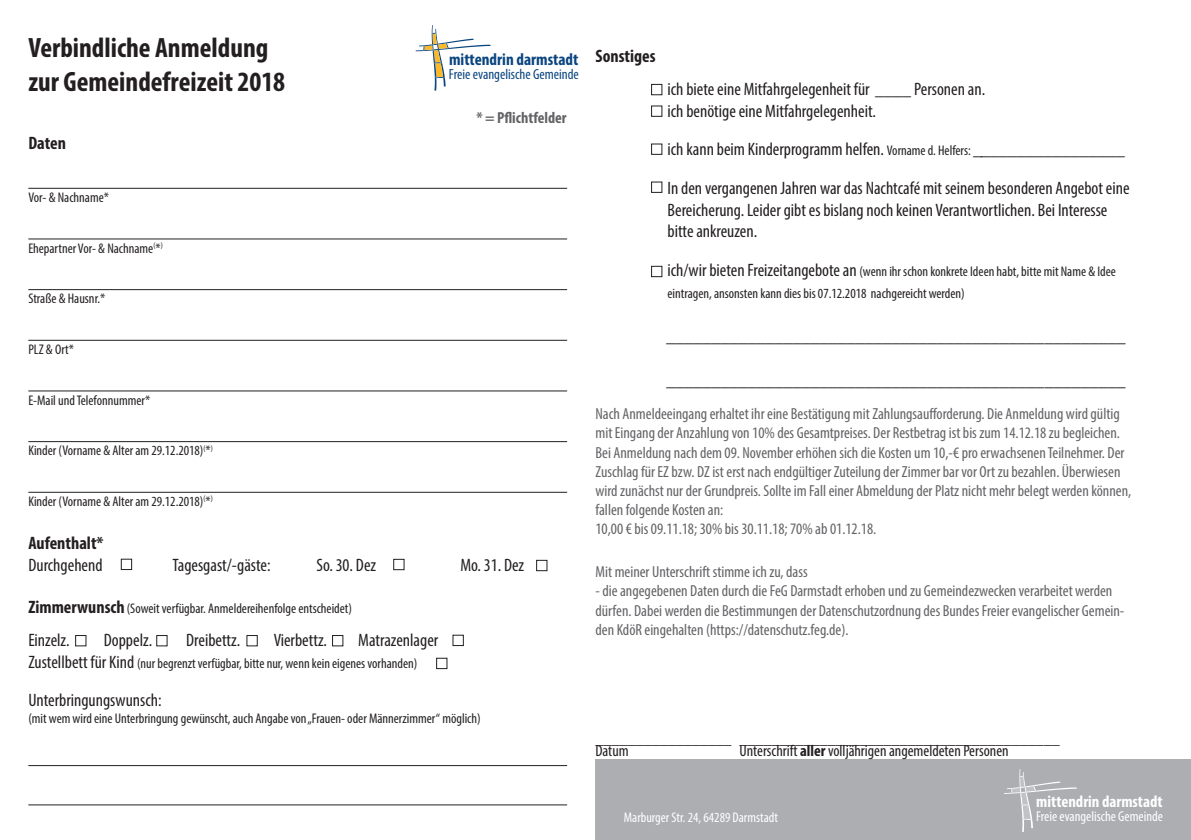
<style>
.page{position:relative;width:1191px;height:840px;background:#fff}
.page>*{position:absolute;margin:0;border:0;box-sizing:border-box;transform-origin:0 0}
.t1{font:700 condensed 28px/33.6px "Myriad Pro";color:#231f20}
.t2{font:condensed 18px/21.6px "Myriad Pro";color:#231f20}
.t3{font:italic condensed 18px "Myriad Pro";color:#231f20}
.t4{font:700 condensed 18px "Myriad Pro";color:#231f20}
.t5{font:700 condensed 17px "Myriad Pro";color:#0a4580}
.t6{font:700 condensed 16.6px "Myriad Pro";color:#fff}
.t7{font:condensed 16px/19.2px "Myriad Pro";color:#636366}
.t8{font:condensed 16px "Myriad Pro";color:#231f20}
.t9{font:700 condensed 16px "Myriad Pro";color:#636366}
.t10{font:condensed 14.6px "Myriad Pro";color:#0a4580}
.t11{font:condensed 14.2px "Myriad Pro";color:#fff}
.t12{font:condensed 14px/21.6px "Myriad Pro";color:#231f20}
.t13{font:condensed 14px "Myriad Pro";color:#fff}
.s1{font-weight:700;font-size:18px}
.s2{font-size:18px}
.s3{font-size:14px}
.s4{font-style:italic}
.s5{font-weight:700}
</style>
<div class="page">
<div style="left:121px;top:558px;width:11px;height:11px;border:1px solid #231f20"></div>
<div style="left:393px;top:558px;width:11px;height:12px;border:1px solid #231f20"></div>
<div style="left:536px;top:559px;width:11px;height:12px;border:1px solid #231f20"></div>
<hr style="left:28px;top:764px;width:539px;height:1px;background:#231f20">
<hr style="left:28px;top:804px;width:539px;height:1px;background:#231f20">
<div style="left:452px;top:634px;width:12px;height:11px;border:1px solid #231f20"></div>
<div style="left:75px;top:634px;width:11px;height:12px;border:1px solid #231f20"></div>
<div style="left:156px;top:634px;width:12px;height:12px;border:1px solid #231f20"></div>
<div style="left:246px;top:634px;width:12px;height:12px;border:1px solid #231f20"></div>
<div style="left:332px;top:634px;width:11px;height:12px;border:1px solid #231f20"></div>
<div style="left:436px;top:657px;width:11px;height:11px;border:1px solid #231f20"></div>
<svg style="left:415px;top:25px;width:76px;height:66px"></svg>
<hr style="left:28px;top:188px;width:539px;height:1px;background:#231f20">
<hr style="left:28px;top:238px;width:539px;height:1px;background:#231f20">
<hr style="left:28px;top:289px;width:539px;height:1px;background:#231f20">
<hr style="left:28px;top:339px;width:539px;height:1px;background:#231f20">
<hr style="left:28px;top:390px;width:539px;height:1px;background:#231f20">
<hr style="left:28px;top:441px;width:539px;height:1px;background:#231f20">
<hr style="left:28px;top:491px;width:539px;height:1px;background:#231f20">
<div style="left:595px;top:759px;width:596px;height:80px;background:#adaeb2"></div>
<svg style="left:1003px;top:769px;width:74px;height:62px"></svg>
<div style="left:651px;top:84px;width:11px;height:11px;border:1px solid #231f20"></div>
<div style="left:651px;top:105px;width:11px;height:12px;border:1px solid #231f20"></div>
<div style="left:651px;top:143px;width:11px;height:12px;border:1px solid #231f20"></div>
<div style="left:651px;top:181px;width:11px;height:12px;border:1px solid #231f20"></div>
<div style="left:651px;top:266px;width:11px;height:11px;border:1px solid #231f20"></div>
<h1 class="t1" style="left:28px;top:31px;width:258px">Verbindliche Anmeldung zur Gemeindefreizeit 2018</h1>
<p class="t4" style="left:28px;top:131px;width:39px">Daten</p>
<p class="t12" style="left:28px;top:186px;width:82px">Vor- &amp; Nachname*</p>
<p class="t12" style="left:28px;top:237px;width:136px">Ehepartner Vor- &amp; Nachname<sup>(</sup>*<sup>)</sup></p>
<p class="t12" style="left:28px;top:287px;width:78px">Straße &amp; Hausnr.*</p>
<p class="t12" style="left:28px;top:338px;width:47px">PLZ &amp; Ort*</p>
<p class="t12" style="left:28px;top:389px;width:123px">E-Mail und Telefonnummer*</p>
<p class="t12" style="left:28px;top:439px;width:186px">Kinder (Vorname &amp; Alter am 29.12.2018)<sup>(</sup>*<sup>)</sup></p>
<p class="t12" style="left:28px;top:490px;width:186px">Kinder (Vorname &amp; Alter am 29.12.2018)<sup>(</sup>*<sup>)</sup></p>
<p class="t5" style="left:449px;top:49px;width:131px">mittendrin darmstadt</p>
<p class="t10" style="left:449px;top:65px;width:131px">Freie evangelische Gemeinde</p>
<p class="t9" style="left:476px;top:108px;width:92px">* = Pflichtfelder</p>
<p class="t4" style="left:28px;top:531px;width:77px">Aufenthalt*</p>
<p class="t2" style="left:28px;top:553px;width:76px">Durchgehend</p>
<p class="t2" style="left:172px;top:553px;width:100px">Tagesgast/-gäste:</p>
<p class="t2" style="left:316px;top:553px;width:61px">So. 30. Dez</p>
<p class="t2" style="left:460px;top:553px;width:65px">Mo. 31. Dez</p>
<p class="t12" style="left:28px;top:597px;width:325px"><span class="s1">Zimmerwunsch</span> (Soweit verfügbar. Anmeldereihenfolge entscheidet)</p>
<p class="t2" style="left:28px;top:628px;width:43px">Einzelz.</p>
<p class="t2" style="left:104px;top:628px;width:50px">Doppelz.</p>
<p class="t2" style="left:186px;top:628px;width:56px">Dreibettz.</p>
<p class="t2" style="left:274px;top:628px;width:55px">Vierbettz.</p>
<p class="t2" style="left:358px;top:628px;width:82px">Matrazenlager</p>
<p class="t12" style="left:28px;top:651px;width:390px"><span class="s2">Zustellbett für Kind</span> (nur begrenzt verfügbar, bitte nur, wenn kein eigenes vorhanden)</p>
<p class="t2" style="left:28px;top:689px;width:135px">Unterbringungswunsch:</p>
<p class="t12" style="left:28px;top:707px;width:454px">(mit wem wird eine Unterbringung gewünscht, auch Angabe von „Frauen- oder Männerzimmer“ möglich)</p>
<p class="t4" style="left:595px;top:45px;width:62px">Sonstiges</p>
<p class="t2" style="left:667px;top:78px;width:319px">ich biete eine Mitfahrgelegenheit für ____ Personen an. ich benötige eine Mitfahrgelegenheit.</p>
<p class="t2" style="left:667px;top:130px;width:463px;line-height:38.6px">ich kann beim Kinderprogramm helfen. <span class="s3">Vorname d. Helfers:</span> _<span class="s4">________________<br></span>In den vergangenen Jahren war das Nachtcafé mit seinem besonderen Angebot eine</p>
<p class="t2" style="left:667px;top:199px;width:441px">Bereicherung. Leider gibt es bislang noch keinen Verantwortlichen. Bei Interesse bitte ankreuzen.</p>
<p class="t12" style="left:667px;top:260px;width:450px"><span class="s2">ich/wir bieten Freizeitangebote an</span> (wenn ihr schon konkrete Ideen habt, bitte mit Name &amp; Idee eintragen, ansonsten kann dies bis 07.12.2018 nachgereicht werden)</p>
<p class="t3" style="left:667px;top:325px;width:461px">___________________________________________________</p>
<p class="t3" style="left:667px;top:369px;width:461px">___________________________________________________</p>
<p class="t7" style="left:595px;top:404px;width:537px">Nach Anmeldeeingang erhaltet ihr eine Bestätigung mit Zahlungsaufforderung. Die Anmeldung wird gültig mit Eingang der Anzahlung von 10% des Gesamtpreises. Der Restbetrag ist bis zum 14.12.18 zu begleichen.<br>Bei Anmeldung nach dem 09. November erhöhen sich die Kosten um 10,-€ pro erwachsenen Teilnehmer. Der Zuschlag für EZ bzw. DZ ist erst nach endgültiger Zuteilung der Zimmer bar vor Ort zu bezahlen. Überwiesen wird zunächst nur der Grundpreis. Sollte im Fall einer Abmeldung der Platz nicht mehr belegt werden können, fallen folgende Kosten an:<br>10,00 € bis 09.11.18; 30% bis 30.11.18; 70% ab 01.12.18.</p>
<p class="t7" style="left:595px;top:561px;width:214px">Mit meiner Unterschrift stimme ich zu, dass</p>
<p class="t7" style="left:595px;top:581px;width:530px">- die angegebenen Daten durch die FeG Darmstadt erhoben und zu Gemeindezwecken verarbeitet werden dürfen. Dabei werden die Bestimmungen der Datenschutzordnung des Bundes Freier evangelischer Gemein&shy;den KdöR eingehalten (https://datenschutz.feg.de).</p>
<p class="t8" style="left:595px;top:740px;width:35px">Datum</p>
<p class="t8" style="left:739px;top:740px;width:270px">Unterschrift <span class="s5">aller</span> volljährigen angemeldeten Personen</p>
<p class="t6" style="left:1036px;top:791px;width:128px">mittendrin darmstadt</p>
<p class="t13" style="left:624px;top:808px;width:156px">Marburger Str. 24, 64289 Darmstadt</p>
<p class="t11" style="left:1036px;top:807px;width:128px">Freie evangelische Gemeinde</p>
</div>
